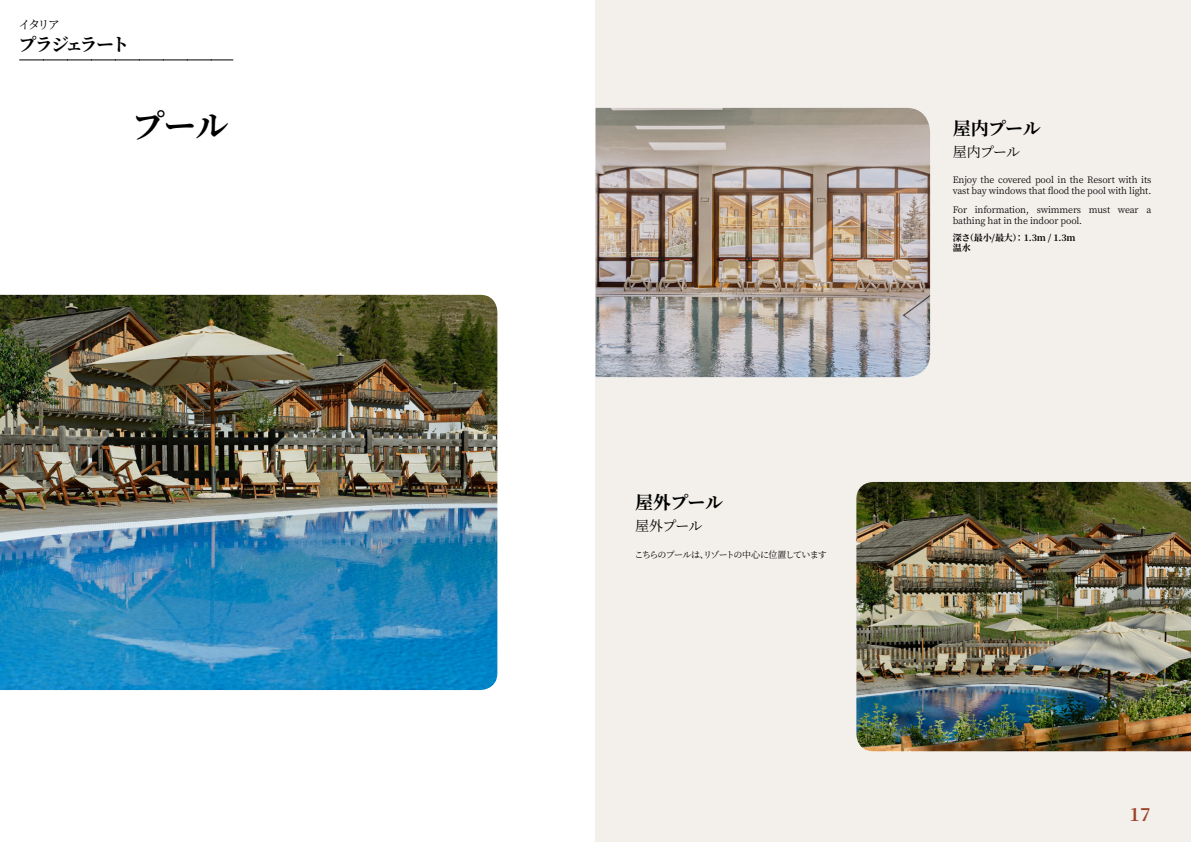
<style>
.page{position:relative;width:1191px;height:842px;background:#fff}
.page>*{position:absolute;margin:0;border:0;box-sizing:border-box;transform-origin:0 0}
.t1{font:700 33px "Noto Serif JP";color:#000}
.t2{font:700 18px "Noto Serif JP";letter-spacing:-.05em;color:#000}
.t3{font:700 18px "Noto Serif JP";letter-spacing:-.13em;color:#000}
.t4{font:700 18px "Noto Serif JP";color:#9d432c}
.t5{font:14px "Noto Serif JP";letter-spacing:-.06em;color:#000}
.t6{font:12px "Noto Serif JP";color:#000}
.t7{font:9px/11px "Noto Serif JP";letter-spacing:-.015em;color:#000}
.t8{font:9px "Noto Serif JP";letter-spacing:-.085em;color:#000}
.t9{font:700 9px/10px "Noto Serif JP";letter-spacing:-.015em;color:#000}
</style>
<div class="page">
<div style="left:595px;top:0;width:596px;height:842px;background:#f3f0ec"></div>
<img style="left:0;top:295px;width:497px;height:395px">
<img style="left:595px;top:108px;width:335px;height:269px">
<img style="left:856px;top:482px;width:335px;height:269px">
<svg style="left:20px;top:60px;width:213px;height:1px"></svg>
<h3 class="t6" style="left:19px;top:17px;width:43px">イタリア</h3>
<h2 class="t3" style="left:19px;top:34px;width:112px">プラジェラート</h2>
<h1 class="t1" style="left:132px;top:107px;width:98px">プール</h1>
<h2 class="t2" style="left:635px;top:493px;width:89px">屋外プール</h2>
<h3 class="t5" style="left:635px;top:518px;width:69px">屋外プール</h3>
<p class="t8" style="left:634px;top:549px;width:194px">こちらのプールは、リゾートの中心に位置しています</p>
<h2 class="t2" style="left:952px;top:119px;width:89px">屋内プール</h2>
<h3 class="t5" style="left:952px;top:144px;width:69px">屋内プール</h3>
<p class="t7" style="left:952px;top:175px;width:200px">Enjoy the covered pool in the Resort with its vast bay windows that flood the pool with light.</p>
<p class="t7" style="left:952px;top:204px;width:200px">For information, swimmers must wear a bathing hat in the indoor pool.</p>
<p class="t9" style="left:952px;top:233px;width:124px">深さ（最小/最大）：1.3m / 1.3m温水</p>
<h2 class="t4" style="left:1129px;top:804px;width:23px">17</h2>
</div>
